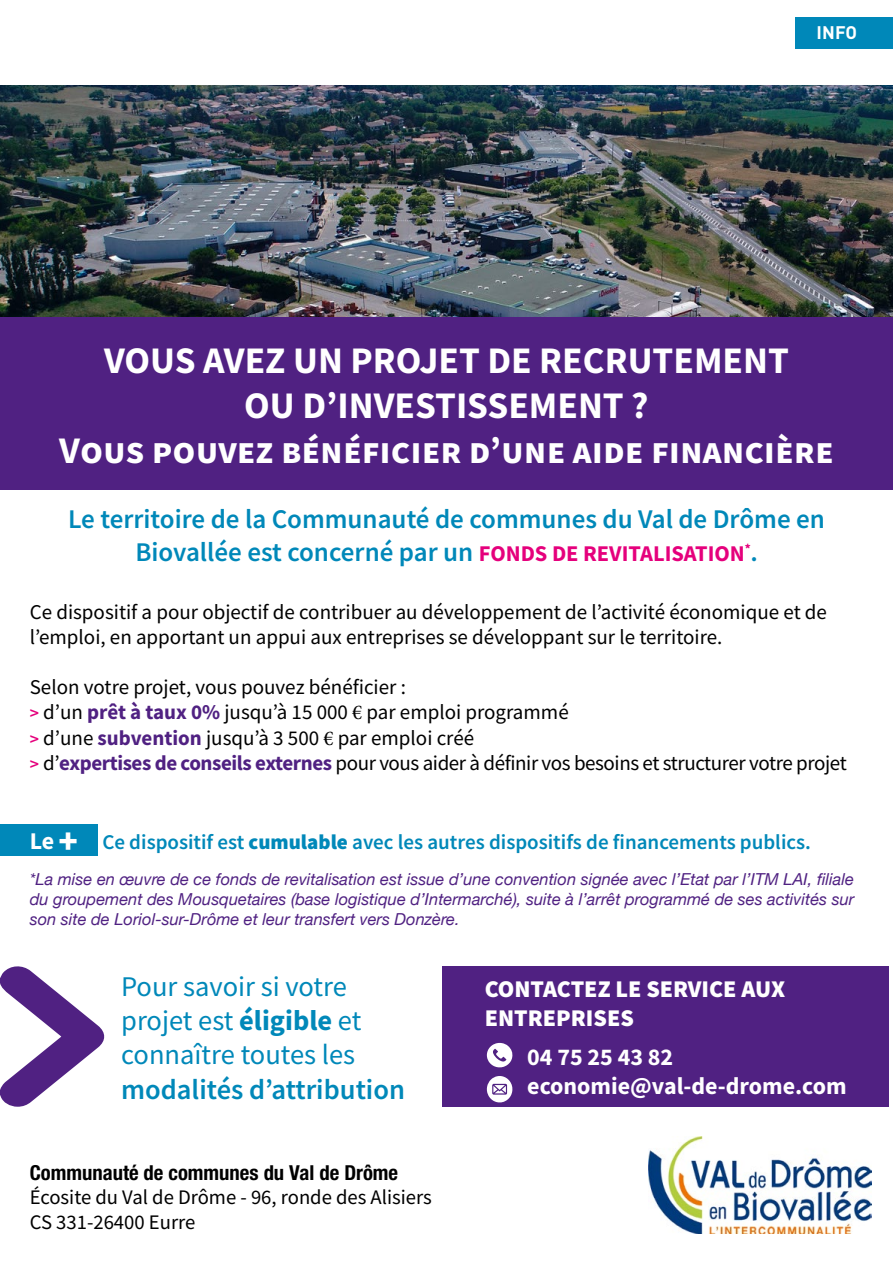
<style>
.page{position:relative;width:893px;height:1263px;background:#fff}
.page>*{position:absolute;margin:0;border:0;box-sizing:border-box;transform-origin:0 0}
.t1{font:700 37.5px/45px "Source Sans Pro";color:#fff;text-align:center}
.t2{font:28.5px/34.2px "Source Sans Pro";color:#0088b9}
.t3{font:600 28.5px "Source Sans Pro";color:#0088b9}
.t4{font:600 27px/32.4px "Source Sans Pro";color:#0088b9;text-align:center}
.t5{font:700 24px/28.8px "Source Sans Pro";color:#fff}
.t6{font:900 24px/28.8px "Source Sans Pro";color:#fff}
.t7{font:21px/25.2px "Source Sans Pro";color:#000}
.t8{font:600 21px "Source Sans Pro";color:#0088b9}
.t9{font:20.7px/24.8px "Source Sans Pro";color:#000}
.t10{font:700 condensed 20.7px "Helvetica Neue LT Std";color:#000}
.t11{font:700 18px "DIN Pro";color:#fff}
.t12{font:italic 16.5px/19.8px "Helvetica Neue";color:#502182;text-align:justify}
.s1{font-weight:700;font-size:22.5px;color:#e5007c}
.s2{font-weight:700;font-size:22.5px}
.s3{font-weight:600;font-size:18px;color:#e5007c}
.s4{font-weight:700;color:#502182}
.s5{font-family:"Minion Pro"}
.s6{font-weight:700;font-size:24px;color:#fff}
.s7{font-weight:900;font-size:36px;color:#fff}
.s8{font-weight:900}
.s9{font-weight:700}
</style>
<div class="page">
<div style="left:0;top:824px;width:98px;height:32px;background:#0088b9"></div>
<img style="left:648px;top:1136px;width:224px;height:97px">
<div style="left:0;top:317px;width:893px;height:173px;background:#502182"></div>
<img style="left:0;top:85px;width:893px;height:232px">
<div style="left:795px;top:17px;width:98px;height:32px;background:#0088b9"></div>
<div style="left:442px;top:966px;width:447px;height:141px;background:#502182"></div>
<svg style="left:487px;top:1043px;width:26px;height:25px"></svg>
<svg style="left:487px;top:1076px;width:26px;height:27px"></svg>
<svg style="left:0;top:966px;width:105px;height:141px"></svg>
<p class="t11" style="left:816px;top:21px;width:42px">INFO</p>
<h1 class="t1" style="left:59px;top:337px;width:776px">VOUS AVEZ UN PROJET DE RECRUTEMENT<br>OU D’INVESTISSEMENT ?<br>Vous pouvez bénéficier d’une aide financière</h1>
<p class="t4" style="left:68px;top:503px;width:758px">Le territoire de la Communauté de communes du Val de Drôme en<br>Biovallée est concerné par un <span class="s1">FONDS DE REVITALISATION</span><sup>*</sup><span class="s2">.</span></p>
<p class="t7" style="left:30px;top:599px;width:799px">Ce dispositif a pour objectif de contribuer au développement de l’activité économique et de l’emploi, en apportant un appui aux entreprises se développant sur le territoire.</p>
<p class="t7" style="left:30px;top:674px;width:818px">Selon votre projet, vous pouvez bénéficier :<br><span class="s3">&gt;</span> d’un <span class="s4">prêt à taux 0%</span> jusqu’à 15 000 <span class="s5">€</span> par emploi programmé<br><span class="s3">&gt;</span> d’une <span class="s4">subvention</span> jusqu’à 3 500 <span class="s5">€</span> par emploi créé<br><span class="s3">&gt;</span> d’<span class="s4">expertises de conseils externes</span> pour vous aider à définir vos besoins et structurer votre projet</p>
<p class="t8" style="left:30px;top:828px;width:783px"><span class="s6">Le</span> <span class="s7">+</span> Ce dispositif est <span class="s8">cumulable</span> avec les autres dispositifs de financements publics.</p>
<p class="t12" style="left:30px;top:871px;width:826px">*La mise en œuvre de ce fonds de revitalisation est issue d’une convention signée avec l’Etat par l’ITM LAI, filiale du groupement des Mousquetaires (base logistique d’Intermarché), suite à l’arrêt programmé de ses activités sur son site de Loriol-sur-Drôme et leur transfert vers Donzère.</p>
<h2 class="t2" style="left:121px;top:969px;width:242px">Pour savoir si votre projet est <span class="s9">éligible</span> et connaître toutes les</h2>
<h2 class="t3" style="left:121px;top:1070px;width:285px">modalités d’attribution</h2>
<p class="t10" style="left:30px;top:1159px;width:370px">Communauté de communes du Val de Drôme</p>
<p class="t9" style="left:30px;top:1185px;width:404px">Écosite du Val de Drôme - 96, ronde des Alisiers<br>CS 331-26400 Eurre</p>
<p class="t6" style="left:485px;top:974px;width:302px">CONTACTEZ LE SERVICE AUX<br>ENTREPRISES</p>
<p class="t5" style="left:527px;top:1042px;width:321px">04 75 25 43 82 economie@val-de-drome.com</p>
</div>
